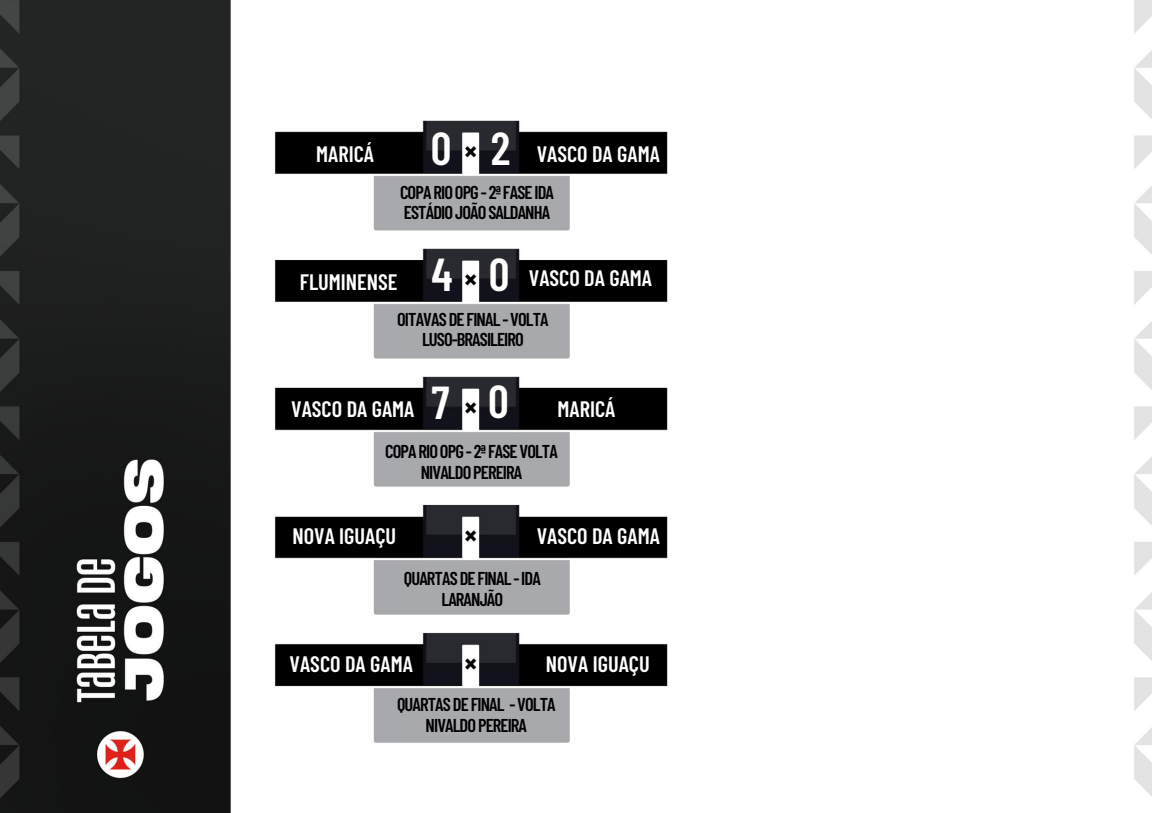
<style>
.page{position:relative;width:1152px;height:813px;background:#fff}
.page>*{position:absolute;margin:0;border:0;box-sizing:border-box;transform-origin:0 0}
.t1{font:600 46.05px "Barlow Condensed";color:#fff}
.t2{font:600 22.27px "Barlow Condensed";color:#fff}
.t3{font:600 18.52px/20.9px "Barlow Condensed";letter-spacing:-.05em;color:#000;text-align:center}
</style>
<div class="page">
<img style="left:0;top:0;width:1152px;height:812px">
<img style="left:686px;top:99px;width:439px;height:657px">
<h1 class="t1" style="left:431px;top:119px;width:81px">0 2</h1>
<p class="t2" style="left:316px;top:139px;width:59px">MARICÁ</p>
<p class="t2" style="left:537px;top:139px;width:125px">VASCO DA GAMA</p>
<p class="t3" style="left:400px;top:181px;width:156px;text-align:left">COPARIOOPG-2ª FASEIDA<br>ESTÁDIOJOÃOSALDANHA</p>
<h1 class="t1" style="left:431px;top:245px;width:80px">4 0</h1>
<p class="t2" style="left:300px;top:267px;width:99px">FLUMINENSE</p>
<p class="t2" style="left:529px;top:263px;width:125px">VASCO DA GAMA</p>
<p class="t3" style="left:397px;top:307px;width:153px">OITAVASDEFINAL -VOLTA<br>LUSO-BRASILEIRO</p>
<p class="t2" style="left:291px;top:394px;width:125px">VASCO DA GAMA</p>
<h1 class="t1" style="left:431px;top:372px;width:79px">7 0</h1>
<p class="t2" style="left:558px;top:394px;width:59px">MARICÁ</p>
<p class="t3" style="left:385px;top:440px;width:174px">COPARIOOPG-2ª FASEVOLTA<br>NIVALDOPEREIRA</p>
<p class="t2" style="left:292px;top:521px;width:105px">NOVA IGUAÇU</p>
<p class="t2" style="left:537px;top:521px;width:125px">VASCO DA GAMA</p>
<p class="t3" style="left:404px;top:567px;width:139px">QUARTASDEFINAL -IDA<br>LARANJÃO</p>
<p class="t2" style="left:290px;top:649px;width:125px">VASCO DA GAMA</p>
<p class="t2" style="left:546px;top:649px;width:105px">NOVA IGUAÇU</p>
<p class="t3" style="left:397px;top:693px;width:160px">QUARTASDEFINAL -VOLTA<br>NIVALDOPEREIRA</p>
</div>
